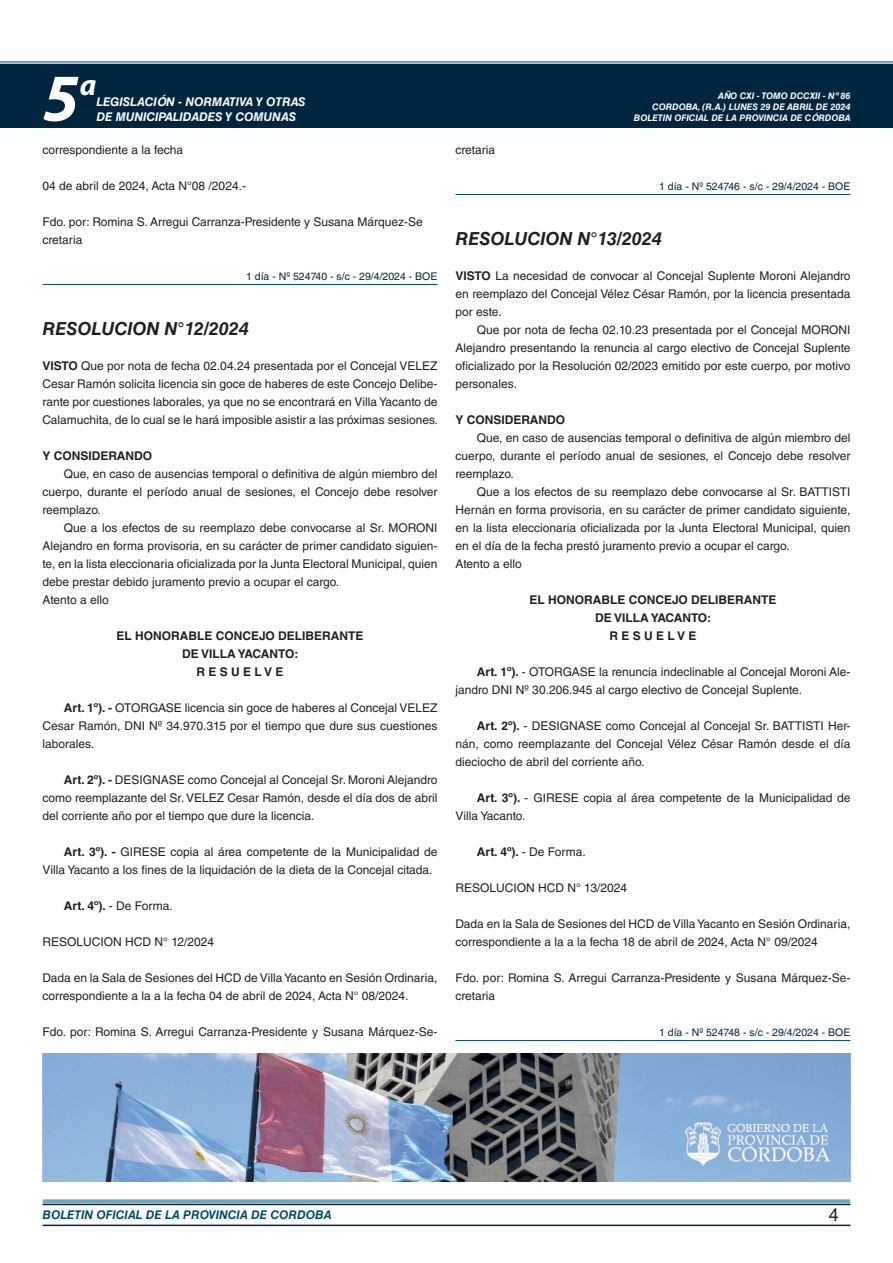
<style>
.page{position:relative;width:893px;height:1263px;background:#fff}
.page>*{position:absolute;margin:0;border:0;box-sizing:border-box;transform-origin:0 0}
.t1{font:italic 700 67.5px "Myriad Pro";color:#fff}
.t2{font:italic 700 30px "Myriad Pro";color:#fff}
.NOMBRE_DE_MINISTERIO{font:italic 700 18px "Helvetica LT Std";color:#231f20}
.t3{font:18px "Helvetica LT Std";color:#231f20}
.TEXTO_BASE{font:12px/18px "Helvetica LT Std";color:#231f20;text-align:justify}
.RESUELVE{font:700 12px "Helvetica LT Std";color:#231f20}
.t4{font:italic 700 12px "Helvetica LT Std";color:#fff}
.t5{font:italic 700 12px "Helvetica LT Std";color:#004b6c}
.TEXTO_BASE-2{font:700 12px "Helvetica LT Std";color:#231f20}
.FECHA_DE_VENCIMIENTO{font:10.5px "Helvetica LT Std";color:#00263f}
.t6{font:italic 700 9px/10.8px "Helvetica LT Std";color:#fff;text-align:right}
.s1{font-weight:700}
</style>
<div class="page">
<div style="left:0;top:61px;width:893px;height:6px;background:#fff;opacity:.75"></div>
<div style="left:0;top:64px;width:893px;height:64px;background:#00263f"></div>
<hr style="left:43px;top:1224px;width:807px;height:2px;background:#00263f">
<div style="left:42px;top:1198px;width:809px;height:8px;background:#fff;opacity:.75"></div>
<hr style="left:43px;top:284px;width:394px;height:1px;background:#004b6c">
<hr style="left:455px;top:194px;width:395px;height:1px;background:#004b6c">
<hr style="left:455px;top:1040px;width:395px;height:1px;background:#004b6c">
<img style="left:43px;top:1054px;width:807px;height:128px">
<h1 class="t1" style="left:43px;top:54px;width:38px">5</h1>
<h2 class="t2" style="left:80px;top:66px;width:18px">a</h2>
<p class="t4" style="left:96px;top:95px;width:211px">LEGISLACIÓN - NORMATIVA Y OTRAS</p>
<p class="t4" style="left:96px;top:109px;width:201px">DE MUNICIPALIDADES Y COMUNAS</p>
<p class="TEXTO_BASE" style="left:43px;top:141px;width:142px">correspondiente a la fecha</p>
<p class="TEXTO_BASE" style="left:43px;top:177px;width:205px">04 de abril de 2024, Acta N°08 /2024.-</p>
<p class="TEXTO_BASE" style="left:43px;top:213px;width:382px">Fdo. por: Romina S. Arregui Carranza-Presidente y Susana Márquez-Se</p>
<p class="TEXTO_BASE" style="left:43px;top:231px;width:41px">cretaria</p>
<p class="FECHA_DE_VENCIMIENTO" style="left:246px;top:270px;width:193px">1 día - Nº 524740 - s/c - 29/4/2024 - BOE</p>
<p class="NOMBRE_DE_MINISTERIO" style="left:43px;top:318px;width:208px">RESOLUCION N°12/2024</p>
<p class="TEXTO_BASE" style="left:43px;top:357px;width:397px"><span class="s1">VISTO</span> Que por nota de fecha 02.04.24 presentada por el Concejal VELEZ Cesar Ramón solicita licencia sin goce de haberes de este Concejo Delibe&shy;rante por cuestiones laborales, ya que no se encontrará en Villa Yacanto de Calamuchita, de lo cual se le hará imposible asistir a las próximas sesiones.</p>
<p class="TEXTO_BASE-2" style="left:43px;top:448px;width:111px">Y CONSIDERANDO</p>
<p class="TEXTO_BASE" style="left:43px;top:465px;width:396px;text-indent:21px">Que, en caso de ausencias temporal o definitiva de algún miembro del cuerpo, durante el período anual de sesiones, el Concejo debe resolver reemplazo.</p>
<p class="TEXTO_BASE" style="left:43px;top:519px;width:396px;text-indent:21px">Que a los efectos de su reemplazo debe convocarse al Sr. MORONI Alejandro en forma provisoria, en su carácter de primer candidato siguien&shy;te, en la lista eleccionaria oficializada por la Junta Electoral Municipal, quien debe prestar debido juramento previo a ocupar el cargo.</p>
<p class="TEXTO_BASE" style="left:43px;top:591px;width:68px">Atento a ello</p>
<p class="RESUELVE" style="left:117px;top:628px;width:248px">EL HONORABLE CONCEJO DELIBERANTE</p>
<p class="RESUELVE" style="left:182px;top:646px;width:118px">DE VILLA YACANTO:</p>
<p class="RESUELVE" style="left:196px;top:664px;width:89px">R E S U E L V E</p>
<p class="TEXTO_BASE" style="left:43px;top:699px;width:396px;text-indent:21px"><span class="s1">Art. 1º). -</span> OTORGASE licencia sin goce de haberes al Concejal VELEZ Cesar Ramón, DNI Nº 34.970.315 por el tiempo que dure sus cuestiones laborales.</p>
<p class="TEXTO_BASE" style="left:43px;top:771px;width:396px;text-indent:21px"><span class="s1">Art. 2º). -</span> DESIGNASE como Concejal al Concejal Sr. Moroni Alejandro como reemplazante del Sr. VELEZ Cesar Ramón, desde el día dos de abril del corriente año por el tiempo que dure la licencia.</p>
<p class="TEXTO_BASE" style="left:43px;top:843px;width:396px;text-indent:21px"><span class="s1">Art. 3º). -</span> GIRESE copia al área competente de la Municipalidad de<br>Villa Yacanto a los fines de la liquidación de la dieta de la Concejal citada.</p>
<p class="TEXTO_BASE" style="left:64px;top:897px;width:110px"><span class="s1">Art. 4º).</span> - De Forma.</p>
<p class="TEXTO_BASE" style="left:43px;top:933px;width:173px">RESOLUCION HCD N° 12/2024</p>
<p class="TEXTO_BASE" style="left:43px;top:969px;width:396px">Dada en la Sala de Sesiones del HCD de Villa Yacanto en Sesión Ordinaria, correspondiente a la a la fecha 04 de abril de 2024, Acta N° 08/2024.</p>
<p class="TEXTO_BASE" style="left:43px;top:1023px;width:396px">Fdo. por: Romina S. Arregui Carranza-Presidente y Susana Márquez-Se-</p>
<p class="TEXTO_BASE" style="left:455px;top:141px;width:41px">cretaria</p>
<p class="t6" style="left:634px;top:91px;width:218px">AÑO CXI - TOMO DCCXII - Nº 86<br>CORDOBA, (R.A.) LUNES 29 DE ABRIL DE 2024<br>BOLETIN OFICIAL DE LA PROVINCIA DE CÓRDOBA</p>
<p class="FECHA_DE_VENCIMIENTO" style="left:659px;top:180px;width:193px">1 día - Nº 524746 - s/c - 29/4/2024 - BOE</p>
<p class="NOMBRE_DE_MINISTERIO" style="left:455px;top:228px;width:208px">RESOLUCION N°13/2024</p>
<p class="TEXTO_BASE" style="left:455px;top:267px;width:396px"><span class="s1">VISTO</span> La necesidad de convocar al Concejal Suplente Moroni Alejandro en reemplazo del Concejal Vélez César Ramón, por la licencia presentada por este.</p>
<p class="TEXTO_BASE" style="left:455px;top:321px;width:396px;text-indent:21px">Que por nota de fecha 02.10.23 presentada por el Concejal MORONI Alejandro presentando la renuncia al cargo electivo de Concejal Suplente oficializado por la Resolución 02/2023 emitido por este cuerpo, por motivo personales.</p>
<p class="TEXTO_BASE-2" style="left:455px;top:412px;width:111px">Y CONSIDERANDO</p>
<p class="TEXTO_BASE" style="left:455px;top:429px;width:396px;text-indent:21px">Que, en caso de ausencias temporal o definitiva de algún miembro del cuerpo, durante el período anual de sesiones, el Concejo debe resolver reemplazo.</p>
<p class="TEXTO_BASE" style="left:455px;top:483px;width:396px;text-indent:21px">Que a los efectos de su reemplazo debe convocarse al Sr. BATTISTI Hernán en forma provisoria, en su carácter de primer candidato siguiente, en la lista eleccionaria oficializada por la Junta Electoral Municipal, quien en el día de la fecha prestó juramento previo a ocupar el cargo.</p>
<p class="TEXTO_BASE" style="left:455px;top:555px;width:68px">Atento a ello</p>
<p class="RESUELVE" style="left:530px;top:592px;width:248px">EL HONORABLE CONCEJO DELIBERANTE</p>
<p class="RESUELVE" style="left:595px;top:610px;width:118px">DE VILLA YACANTO:</p>
<p class="RESUELVE" style="left:609px;top:628px;width:89px">R E S U E L V E</p>
<p class="TEXTO_BASE" style="left:455px;top:663px;width:396px;text-indent:21px"><span class="s1">Art. 1º).</span> - OTORGASE la renuncia indeclinable al Concejal Moroni Ale&shy;jandro DNI Nº 30.206.945 al cargo electivo de Concejal Suplente.</p>
<p class="TEXTO_BASE" style="left:455px;top:717px;width:396px;text-indent:21px"><span class="s1">Art. 2º).</span> - DESIGNASE como Concejal al Concejal Sr. BATTISTI Her&shy;nán, como reemplazante del Concejal Vélez César Ramón desde el día dieciocho de abril del corriente año.</p>
<p class="TEXTO_BASE" style="left:455px;top:789px;width:396px;text-indent:21px"><span class="s1">Art. 3º).</span> - GIRESE copia al área competente de la Municipalidad de<br>Villa Yacanto.</p>
<p class="TEXTO_BASE" style="left:477px;top:843px;width:110px"><span class="s1">Art. 4º).</span> - De Forma.</p>
<p class="TEXTO_BASE" style="left:455px;top:879px;width:173px">RESOLUCION HCD N° 13/2024</p>
<p class="TEXTO_BASE" style="left:455px;top:915px;width:396px">Dada en la Sala de Sesiones del HCD de Villa Yacanto en Sesión Ordinaria, correspondiente a la a la fecha 18 de abril de 2024, Acta N° 09/2024</p>
<p class="TEXTO_BASE" style="left:455px;top:969px;width:396px">Fdo. por: Romina S. Arregui Carranza-Presidente y Susana Márquez-Se&shy;cretaria</p>
<p class="FECHA_DE_VENCIMIENTO" style="left:659px;top:1026px;width:193px">1 día - Nº 524748 - s/c - 29/4/2024 - BOE</p>
<p class="t5" style="left:43px;top:1208px;width:290px">BOLETIN OFICIAL DE LA PROVINCIA DE CORDOBA</p>
<h3 class="t3" style="left:829px;top:1204px;width:12px">4</h3>
</div>
